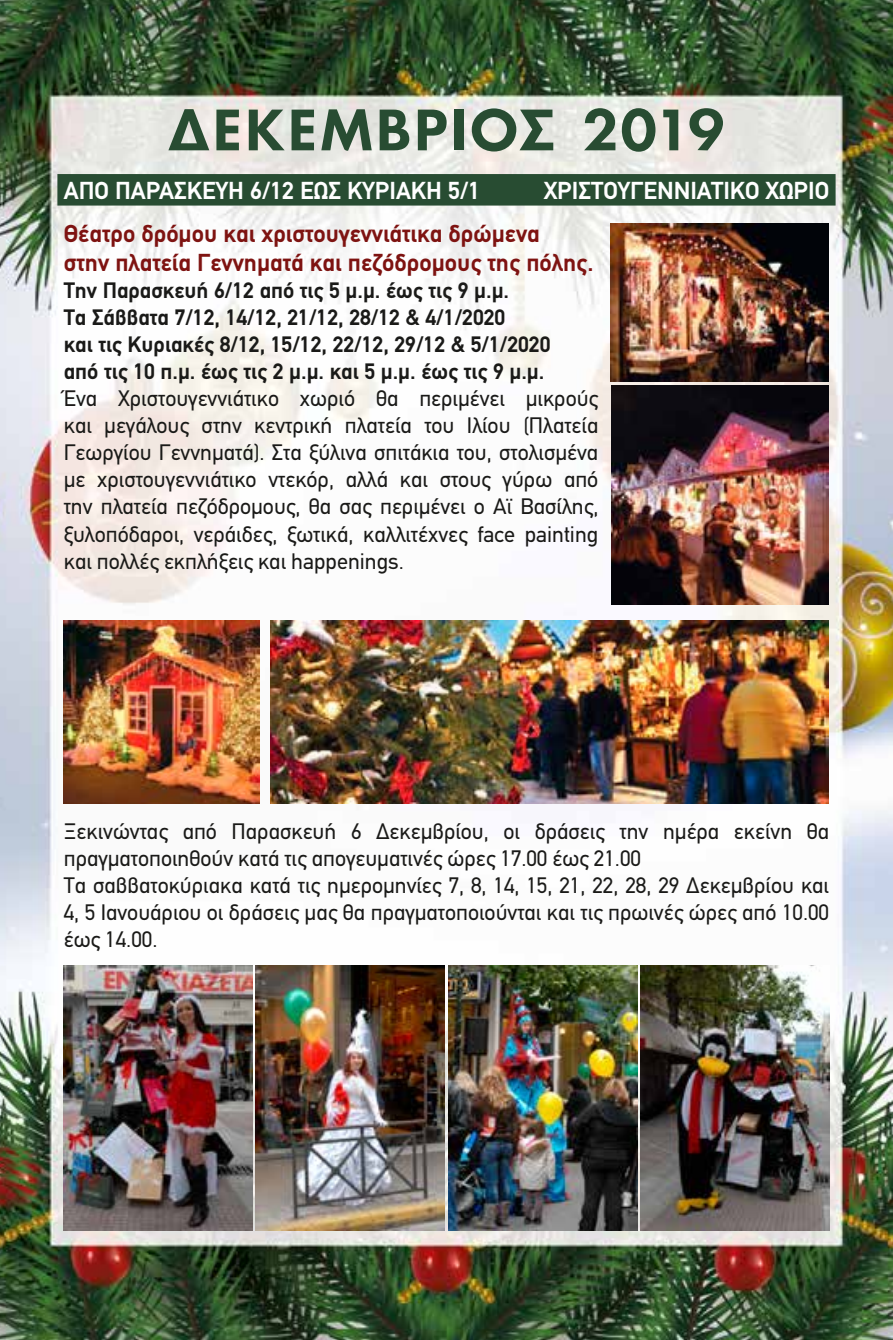
<style>
.page{position:relative;width:893px;height:1340px;background:#fff}
.page>*{position:absolute;margin:0;border:0;box-sizing:border-box;transform-origin:0 0}
.t1{font:600 54px "PF Futura Neu";letter-spacing:.055em;color:#284c32}
.t2{font:700 24.75px/29.7px "PF Din Text";color:#7e1311}
.t3{font:700 24.75px "PF Din Text";color:#fff}
.t4{font:22.5px/27px "PF Din Text";color:#1a1a18;text-align:justify}
.t5{font:700 22.5px/27px "PF Din Text";color:#1a1a18}
</style>
<div class="page">
<img style="left:0;top:0;width:893px;height:1339px">
<div style="left:57px;top:174px;width:779px;height:31px;background:#284c32"></div>
<img style="left:64px;top:620px;width:196px;height:183px">
<img style="left:270px;top:620px;width:559px;height:183px">
<img style="left:611px;top:385px;width:218px;height:219px">
<img style="left:611px;top:223px;width:218px;height:158px">
<img style="left:448px;top:965px;width:189px;height:265px">
<img style="left:256px;top:965px;width:189px;height:265px">
<img style="left:640px;top:965px;width:189px;height:265px">
<img style="left:64px;top:965px;width:189px;height:265px">
<h1 class="t1" style="left:169px;top:94px;width:557px">ΔΕΚΕΜΒΡΙΟΣ 2019</h1>
<p class="t3" style="left:64px;top:176px;width:418px">Από ΠΑΡΑΣΚΕΥΗ 6/12 έως ΚΥΡΙΑΚΗ 5/1</p>
<p class="t3" style="left:544px;top:176px;width:287px">ΧΡΙΣΤΟΥΓΕΝΝΙΑΤΙΚΟ ΧΩΡΙΟ</p>
<p class="t2" style="left:64px;top:218px;width:531px">Θέατρο δρόμου και χριστουγεννιάτικα δρώμενα<br>στην πλατεία Γεννηματά και πεζόδρομους της πόλης.</p>
<p class="t5" style="left:64px;top:277px;width:488px">Την Παρασκευή 6/12 από τις 5 μ.μ. έως τις 9 μ.μ.<br>Τα Σάββατα 7/12, 14/12, 21/12, 28/12 &amp; 4/1/2020<br>και τις Κυριακές 8/12, 15/12, 22/12, 29/12 &amp; 5/1/2020 από τις 10 π.μ. έως τις 2 μ.μ. και 5 μ.μ. έως τις 9 μ.μ.</p>
<p class="t4" style="left:64px;top:385px;width:536px">Ένα Χριστουγεννιάτικο χωριό θα περιμένει μικρούς και μεγάλους στην κεντρική πλατεία του Ιλίου (Πλατεία Γεωργίου Γεννηματά). Στα ξύλινα σπιτάκια του, στολισμένα με χριστουγεννιάτικο ντεκόρ, αλλά και στους γύρω από την πλατεία πεζόδρομους, θα σας περιμένει ο Αϊ Βασίλης, ξυλοπόδαροι, νεράιδες, ξωτικά, καλλιτέχνες face painting και πολλές εκπλήξεις και happenings.</p>
<p class="t4" style="left:64px;top:817px;width:767px;text-align:left">Ξεκινώντας από Παρασκευή 6 Δεκεμβρίου, οι δράσεις την ημέρα εκείνη θα πραγματοποιηθούν κατά τις απογευματινές ώρες 17.00 έως 21.00<br>Τα σαββατοκύριακα κατά τις ημερομηνίες 7, 8, 14, 15, 21, 22, 28, 29 Δεκεμβρίου και 4, 5 Ιανουάριου οι δράσεις μας θα πραγματοποιούνται και τις πρωινές ώρες από 10.00 έως 14.00.</p>
</div>
